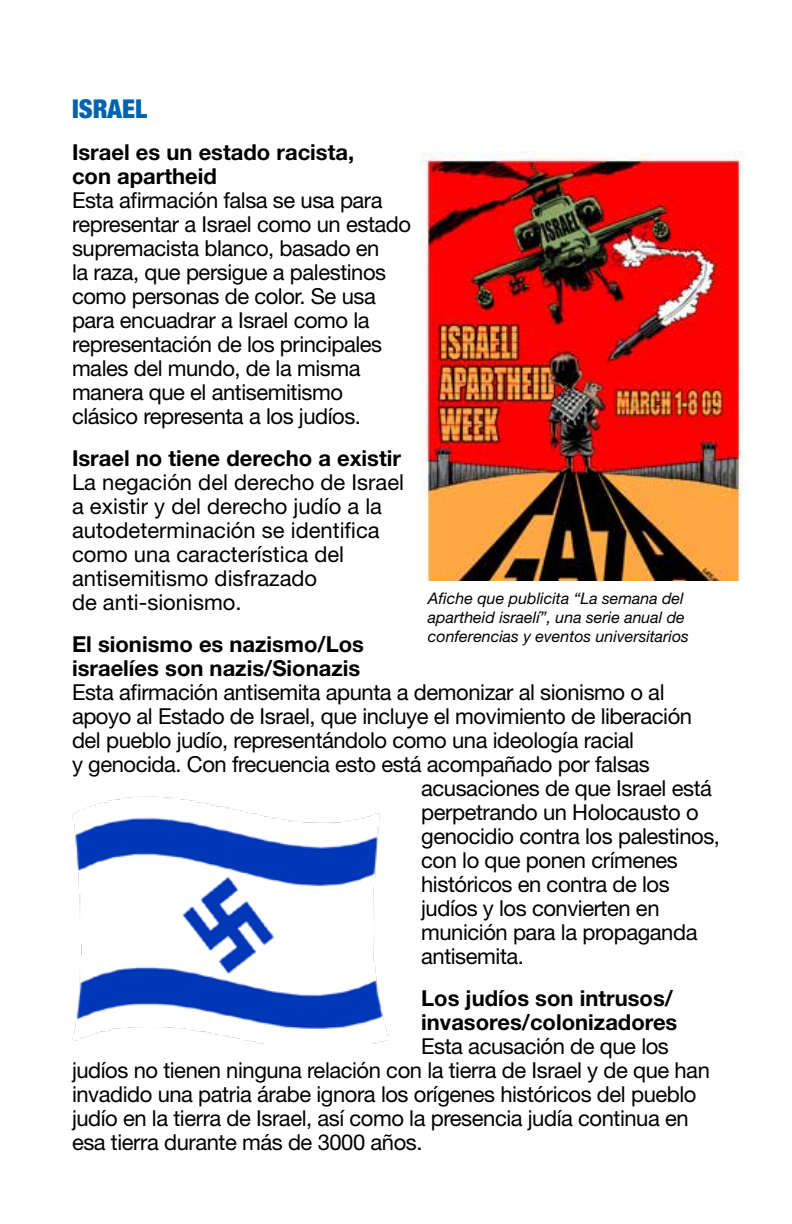
<style>
.page{position:relative;width:792px;height:1224px;background:#fff}
.page>*{position:absolute;margin:0;border:0;box-sizing:border-box;transform-origin:0 0}
.t1{font:900 condensed 26px "Helvetica Neue LT Std";color:#0063ac}
.t2{font:22px/24px "Helvetica Neue LT Std";letter-spacing:-.02em;color:#000}
.t3{font:700 22px/24px "Helvetica Neue LT Std";color:#000}
.t4{font:22px/24px "Helvetica Neue LT Std";color:#000}
.t5{font:italic 16px/19.2px "Helvetica Neue LT Std";color:#000}
</style>
<div class="page">
<img style="left:72px;top:796px;width:317px;height:247px">
<img style="left:422px;top:152px;width:322px;height:428px">
<p class="t1" style="left:72px;top:93px;width:77px">ISRAEL</p>
<p class="t3" style="left:72px;top:140px;width:284px">Israel es un estado racista, con apartheid</p>
<p class="t2" style="left:72px;top:188px;width:341px">Esta afirmación falsa se usa para representar a Israel como un estado supremacista blanco, basado en<br>la raza, que persigue a palestinos como personas de color. Se usa para encuadrar a Israel como la representación de los principales males del mundo, de la misma manera que el antisemitismo clásico representa a los judíos.</p>
<p class="t3" style="left:72px;top:446px;width:331px">Israel no tiene derecho a existir</p>
<p class="t4" style="left:72px;top:470px;width:334px">La negación del derecho de Israel a existir y del derecho judío a la autodeterminación se identifica como una característica del antisemitismo disfrazado<br>de anti-sionismo.</p>
<p class="t3" style="left:72px;top:632px;width:293px">El sionismo es nazismo/Los israelíes son nazis/Sionazis</p>
<p class="t2" style="left:72px;top:680px;width:594px">Esta afirmación antisemita apunta a demonizar al sionismo o al</p>
<p class="t2" style="left:72px;top:704px;width:622px">apoyo al Estado de Israel, que incluye el movimiento de liberación</p>
<p class="t2" style="left:72px;top:728px;width:564px">del pueblo judío, representándolo como una ideología racial</p>
<p class="t2" style="left:72px;top:752px;width:579px">y genocida. Con frecuencia esto está acompañado por falsas</p>
<p class="t2" style="left:421px;top:776px;width:292px">acusaciones de que Israel está</p>
<p class="t2" style="left:421px;top:800px;width:279px">perpetrando un Holocausto o</p>
<p class="t2" style="left:421px;top:824px;width:300px">genocidio contra los palestinos,</p>
<p class="t2" style="left:421px;top:848px;width:258px">con lo que ponen crímenes</p>
<p class="t2" style="left:421px;top:872px;width:250px">históricos en contra de los</p>
<p class="t2" style="left:421px;top:896px;width:240px">judíos y los convierten en</p>
<p class="t2" style="left:421px;top:920px;width:278px">munición para la propaganda</p>
<p class="t2" style="left:421px;top:944px;width:104px">antisemita.</p>
<p class="t3" style="left:421px;top:986px;width:258px">Los judíos son intrusos/ invasores/colonizadores</p>
<p class="t2" style="left:72px;top:1034px;width:639px;text-indent:349px">Esta acusación de que los judíos no tienen ninguna relación con la tierra de Israel y de que han invadido una patria árabe ignora los orígenes históricos del pueblo judío en la tierra de Israel, así como la presencia judía continua en esa tierra durante más de 3000 años.</p>
<p class="t5" style="left:428px;top:588px;width:263px">Afiche que publicita “La semana del apartheid israelí”, una serie anual de conferencias y eventos universitarios</p>
</div>
